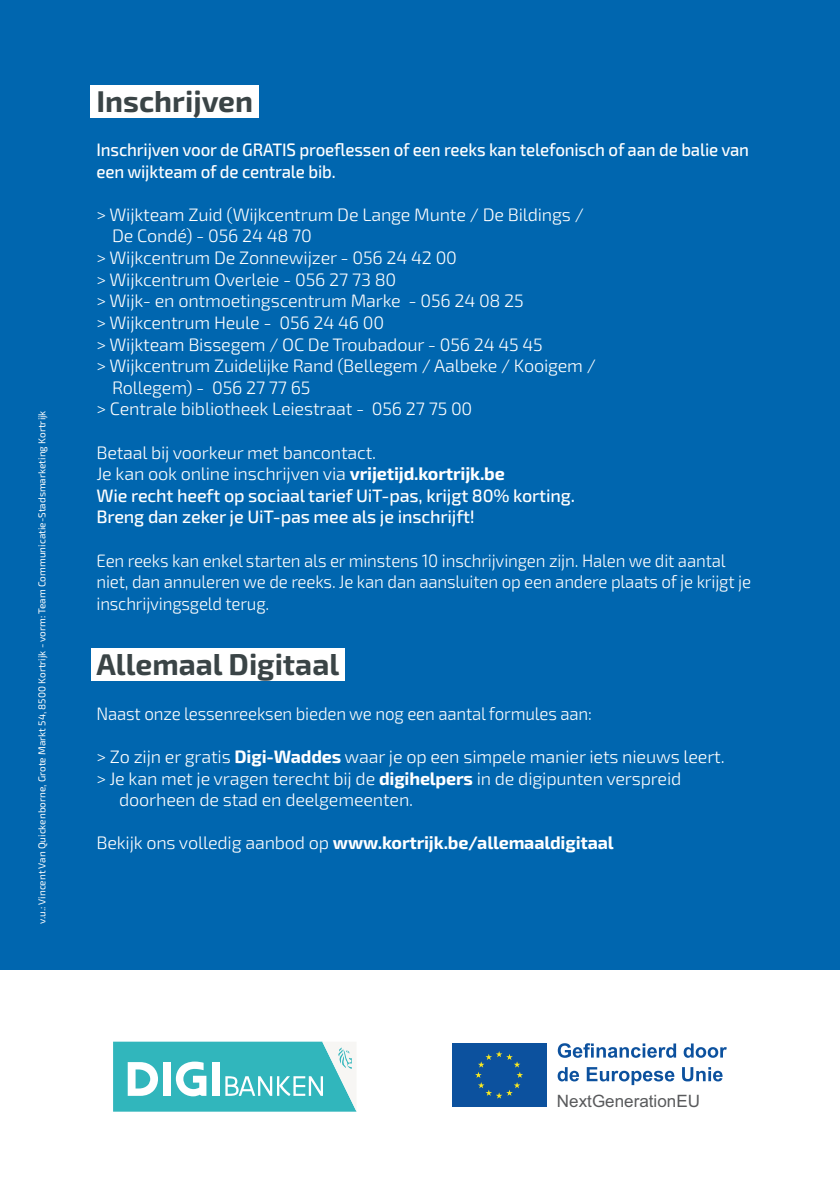
<style>
.page{position:relative;width:840px;height:1191px;background:#fff}
.page>*{position:absolute;margin:0;border:0;box-sizing:border-box;transform-origin:0 0}
.Titels_achter{font:700 30px "Exo 2";color:#3a4446}
.tekst_achter_inspron{font:300 18px/21.6px "Exo 2";letter-spacing:-.01em;color:#fff}
.tekst_achter{font:300 18px/21.6px "Exo 2";letter-spacing:-.01em;color:#fff;scale:.94 1}
.tekst_achter-2{font:500 18px/21.6px "Exo 2";letter-spacing:-.01em;color:#fff;scale:.94 1}
.tekst_achter_inspron-2{font:500 18px "Exo 2";letter-spacing:-.01em;color:#fff}
.tekst_achter_inspron-3{font:700 18px "Exo 2";letter-spacing:-.01em;color:#fff}
.t1{font:17px "Arial";color:#595a5c}
.V_U{font:10px "Exo 2";color:#fff}
.s1{font-weight:700}
.s2{font-weight:300}
</style>
<div class="page">
<div style="left:0;top:0;width:839px;height:969px;background:#0066af"></div>
<svg style="left:452px;top:1043px;width:95px;height:64px"></svg>
<div style="left:451px;top:1043px;width:95px;height:63px;background:#0c519e"></div>
<svg style="left:475px;top:1051px;width:48px;height:47px"></svg>
<svg style="left:557px;top:1043px;width:118px;height:14px"></svg>
<svg style="left:683px;top:1043px;width:43px;height:14px"></svg>
<svg style="left:557px;top:1067px;width:21px;height:14px"></svg>
<svg style="left:586px;top:1067px;width:88px;height:18px"></svg>
<svg style="left:682px;top:1067px;width:40px;height:14px"></svg>
<svg style="left:113px;top:1041px;width:243px;height:70px"></svg>
<div style="left:91px;top:85px;width:168px;height:32px;background:#fff"></div>
<div style="left:91px;top:649px;width:253px;height:32px;background:#fff"></div>
<p class="V_U" style="left:35px;top:924px;width:515px;rotate:-90deg">v.u.: Vincent Van Quickenborne, Grote Markt 54, 8500 Kortrijk - vorm: Team Communicatie-Stadsmarketing Kortrijk</p>
<p class="Titels_achter" style="left:96px;top:79px;width:158px">Inschrijven</p>
<p class="tekst_achter-2" style="left:96px;top:138px;width:695px">Inschrijven voor de GRATIS proeflessen of een reeks kan telefonisch of aan de balie van een wijkteam of de centrale bib.</p>
<p class="tekst_achter_inspron" style="left:96px;top:203px;width:488px">&gt; Wijkteam Zuid (Wijkcentrum De Lange Munte / De Bildings /</p>
<p class="tekst_achter_inspron" style="left:112px;top:225px;width:201px">De Condé) - 056 24 48 70</p>
<p class="tekst_achter_inspron" style="left:96px;top:246px;width:362px">&gt; Wijkcentrum De Zonnewijzer - 056 24 42 00</p>
<p class="tekst_achter_inspron" style="left:96px;top:268px;width:301px">&gt; Wijkcentrum Overleie - 056 27 73 80</p>
<p class="tekst_achter_inspron" style="left:96px;top:289px;width:428px">&gt; Wijk- en ontmoetingscentrum Marke - 056 24 08 25</p>
<p class="tekst_achter_inspron" style="left:96px;top:311px;width:289px">&gt; Wijkcentrum Heule - 056 24 46 00</p>
<p class="tekst_achter_inspron" style="left:96px;top:333px;width:447px">&gt; Wijkteam Bissegem / OC De Troubadour - 056 24 45 45</p>
<p class="tekst_achter_inspron" style="left:96px;top:354px;width:500px">&gt; Wijkcentrum Zuidelijke Rand (Bellegem / Aalbeke / Kooigem /</p>
<p class="tekst_achter_inspron" style="left:112px;top:376px;width:200px">Rollegem) - 056 27 77 65</p>
<p class="tekst_achter_inspron" style="left:96px;top:397px;width:377px">&gt; Centrale bibliotheek Leiestraat - 056 27 75 00</p>
<p class="tekst_achter_inspron" style="left:96px;top:441px;width:281px">Betaal bij voorkeur met bancontact.</p>
<p class="tekst_achter_inspron" style="left:96px;top:462px;width:409px">Je kan ook online inschrijven via <span class="s1">vrijetijd.kortrijk.be</span></p>
<p class="tekst_achter_inspron-2" style="left:96px;top:482px;width:479px">Wie recht heeft op sociaal tarief UiT-pas, krijgt 80% korting.</p>
<p class="tekst_achter_inspron-2" style="left:96px;top:504px;width:380px">Breng dan zeker je UiT-pas mee als je inschrijft!</p>
<p class="tekst_achter" style="left:96px;top:549px;width:697px">Een reeks kan enkel starten als er minstens 10 inschrijvingen zijn. Halen we dit aantal niet, dan annuleren we de reeks. Je kan dan aansluiten op een andere plaats of je krijgt je inschrijvingsgeld terug.</p>
<p class="Titels_achter" style="left:96px;top:642px;width:244px">Allemaal Digitaal</p>
<p class="tekst_achter" style="left:96px;top:702px;width:528px">Naast onze lessenreeksen bieden we nog een aantal formules aan:</p>
<p class="tekst_achter_inspron" style="left:96px;top:745px;width:629px">&gt; Zo zijn er gratis <span class="s1">Digi-Waddes</span> waar je op een simpele manier iets nieuws leert.</p>
<p class="tekst_achter_inspron" style="left:119px;top:767px;width:563px;text-indent:-23px">&gt; Je kan met je vragen terecht bij de <span class="s1">digihelpers</span> in de digipunten verspreid doorheen de stad en deelgemeenten.</p>
<p class="tekst_achter_inspron-3" style="left:96px;top:829px;width:518px"><span class="s2">Bekijk ons volledig aanbod op</span> www.kortrijk.be/allemaaldigitaal</p>
<p class="t1" style="left:556px;top:1089px;width:144px">NextGenerationEU</p>
</div>
